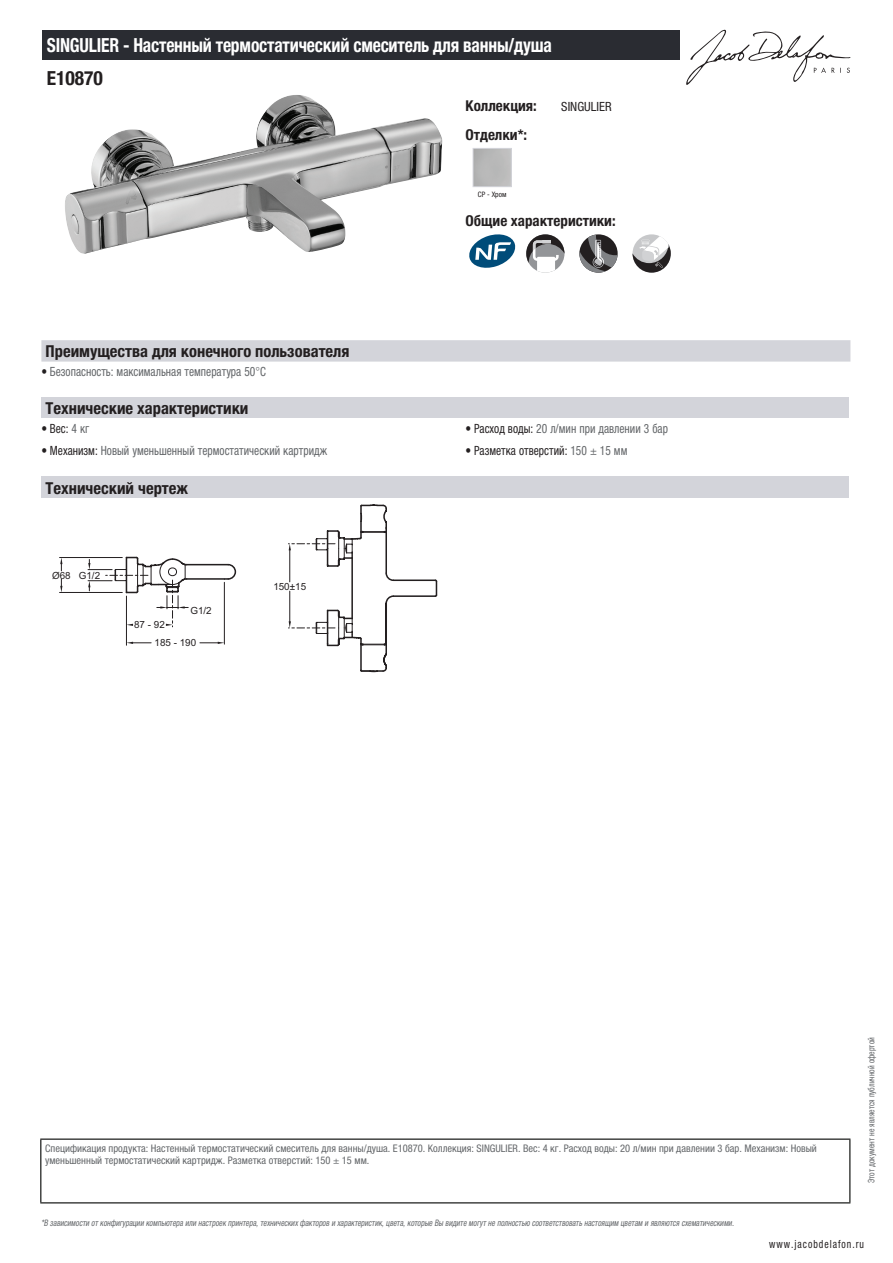
<style>
.page{position:relative;width:893px;height:1263px;background:#fff}
.page>*{position:absolute;margin:0;border:0;box-sizing:border-box;transform-origin:0 0}
.t1{font:700 condensed 19.5px "Helvetica Neue LTCYR";letter-spacing:-.01em;color:#fff;scale:.9 1}
.t2{font:700 condensed 19.5px "Helvetica Neue LTCYR";color:#231f20}
.t3{font:700 condensed 16.5px "Helvetica Neue LTCYR";color:#231f20}
.t4{font:700 condensed 15px "Helvetica Neue LTCYR";color:#231f20}
.t5{font:condensed 12.75px "Helvetica Neue LTCYR";color:#626568;scale:.9 1}
.t6{font:condensed 12.75px "Helvetica Neue LTCYR";color:#231f20;scale:.9 1}
.t7{font:condensed 12.75px "Helvetica Neue LTCYR";color:#231f20}
.t8{font:condensed 11.25px "Helvetica Neue LTCYR";letter-spacing:.1em;color:#231f20;scale:.87 1}
.t9{font:condensed 10.5px/12px "Helvetica Neue LTCYR";color:#626568}
.t10{font:9.9px "Arial";color:#231f20}
.t11{font:italic condensed 9px "Helvetica Neue LTCYR";color:#626568;scale:.87 1}
.t12{font:condensed 9px "Helvetica Neue LTCYR";color:#626568;scale:.87 1}
.t13{font:condensed 7.5px "Helvetica Neue LTCYR";color:#231f20}
.s1{color:#231f20}
.s2{color:#626568}
</style>
<div class="page">
<svg style="left:686px;top:30px;width:164px;height:55px"></svg>
<img style="left:65px;top:95px;width:378px;height:159px">
<div style="left:473px;top:148px;width:39px;height:39px;border:1px solid #d3d4da"></div>
<svg style="left:469px;top:234px;width:46px;height:34px"></svg>
<svg style="left:526px;top:234px;width:38px;height:39px"></svg>
<svg style="left:579px;top:235px;width:39px;height:38px"></svg>
<svg style="left:632px;top:234px;width:39px;height:39px"></svg>
<svg style="left:632px;top:236px;width:39px;height:37px"></svg>
<div style="left:41px;top:340px;width:809px;height:22px;background:#d3d4da"></div>
<div style="left:41px;top:397px;width:808px;height:21px;background:#d3d4da"></div>
<div style="left:41px;top:477px;width:808px;height:21px;background:#d3d4da"></div>
<svg style="left:60px;top:504px;width:377px;height:168px"></svg>
<div style="left:43px;top:30px;width:637px;height:30px;background:#2a2c32"></div>
<hr style="left:40px;top:1138px;width:810px;height:2px;background:#040503">
<hr style="left:40px;top:1140px;width:1px;height:62px;background:#040503">
<hr style="left:849px;top:1140px;width:1px;height:62px;background:#040503">
<hr style="left:40px;top:1202px;width:810px;height:1px;background:#040503">
<h1 class="t1" style="left:47px;top:34px;width:563px">SINGULIER - Настенный термостатический смеситель для ванны/душа</h1>
<h1 class="t2" style="left:47px;top:67px;width:58px">E10870</h1>
<h3 class="t4" style="left:466px;top:97px;width:73px">Коллекция:</h3>
<p class="t7" style="left:561px;top:99px;width:52px">SINGULIER</p>
<h3 class="t4" style="left:466px;top:126px;width:63px">Отделки*:</h3>
<p class="t13" style="left:478px;top:190px;width:30px">CP - Хром</p>
<h3 class="t4" style="left:466px;top:212px;width:152px">Общие характеристики:</h3>
<h2 class="t3" style="left:46px;top:342px;width:305px">Преимущества для конечного пользователя</h2>
<p class="t5" style="left:41px;top:364px;width:251px"><span class="s1">•</span> Безопасность: максимальная температура 50°С</p>
<h2 class="t3" style="left:46px;top:399px;width:204px">Технические характеристики</h2>
<p class="t6" style="left:41px;top:421px;width:55px">• Вес: <span class="s2">4 кг</span></p>
<p class="t5" style="left:466px;top:421px;width:226px"><span class="s1">• Расход воды:</span> 20 л/мин при давлении 3 бар</p>
<p class="t5" style="left:41px;top:444px;width:319px"><span class="s1">• Механизм:</span> Новый уменьшенный термостатический картридж</p>
<p class="t6" style="left:466px;top:444px;width:181px">• Разметка отверстий: <span class="s2">150 ± 15 мм</span></p>
<h2 class="t3" style="left:46px;top:479px;width:144px">Технический чертеж</h2>
<p class="t10" style="left:52px;top:568px;width:50px">Ø68 G1/2</p>
<p class="t10" style="left:134px;top:618px;width:32px">87 - 92</p>
<p class="t10" style="left:190px;top:604px;width:23px">G1/2</p>
<p class="t10" style="left:155px;top:636px;width:43px">185 - 190</p>
<p class="t10" style="left:273px;top:580px;width:34px">150±15</p>
<p class="t9" style="left:45px;top:1142px;width:773px">Спецификация продукта: Настенный термостатический смеситель для ванны/душа. E10870. Коллекция: SINGULIER. Вес: 4 кг. Расход воды: 20 л/мин при давлении 3 бар. Механизм: Новый уменьшенный термостатический картридж. Разметка отверстий: 150 ± 15 мм.</p>
<p class="t11" style="left:41px;top:1218px;width:800px">*В зависимости отконфигурации компьютера или настроек принтера,техническихфакторов и характеристик,цвета,которые Вы видите могутне полностью соответствоватьнастоящим цветам и являются схематическими.</p>
<p class="t12" style="left:866px;top:1183px;width:169px;rotate:-90deg">Этот документ не является публичной офертой</p>
<p class="t8" style="left:769px;top:1237px;width:110px">www.jacobdelafon.ru</p>
</div>
